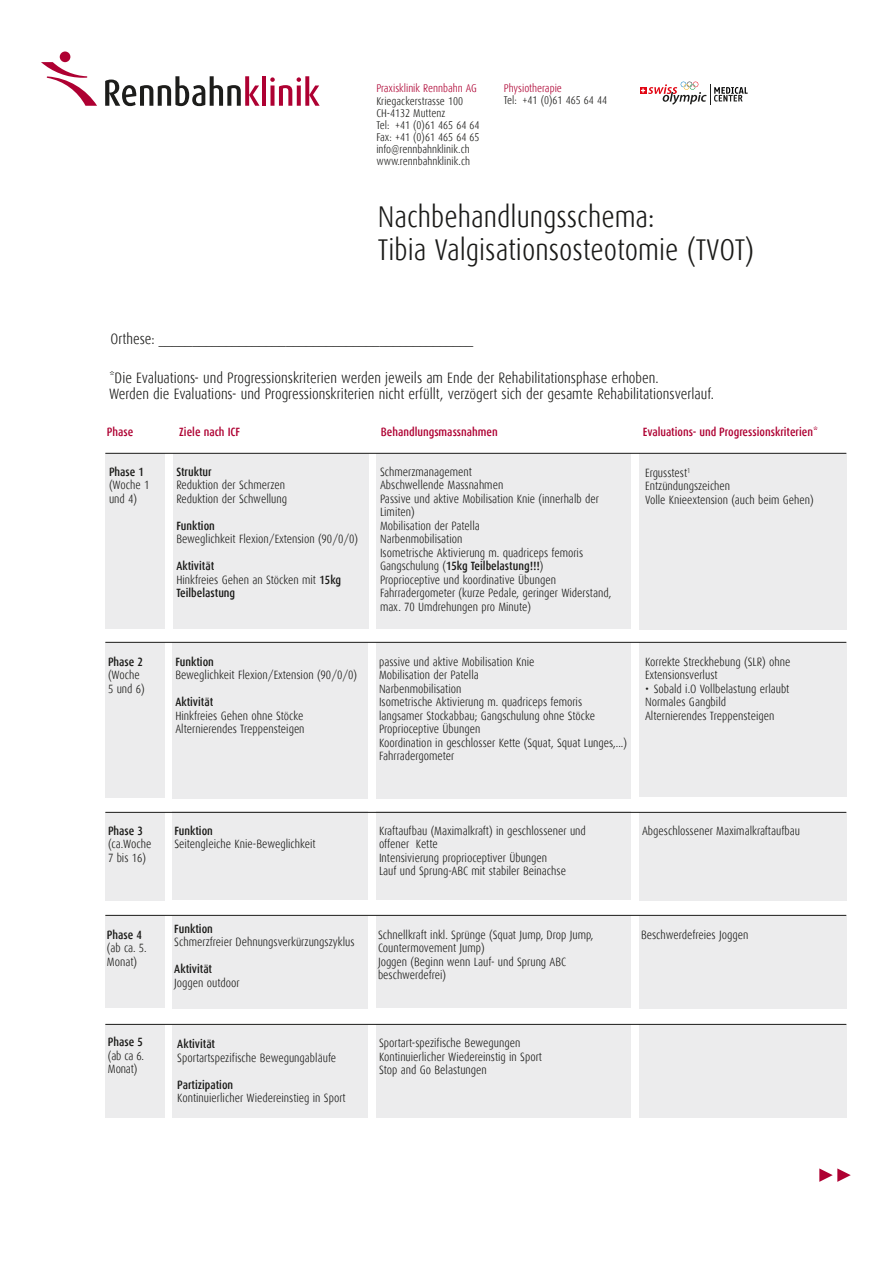
<style>
.page{position:relative;width:893px;height:1263px;background:#fff}
.page>*{position:absolute;margin:0;border:0;box-sizing:border-box;transform-origin:0 0}
.t1{font:300 30px/33px "Dax Condensed";color:#1a1a18}
.t2{font:300 15px/16.5px "Dax Condensed";color:#1a1a18}
.t3{font:300 12px/13.5px "Dax Condensed";color:#1a1a18}
.t4{font:500 12px "Dax Condensed";color:#1a1a18}
.t5{font:500 12px "Dax Condensed";color:#ae0032}
.t6{font:300 11.25px/12px "Dax Condensed";color:#1d1d1b}
.t7{font:300 11.25px "Dax Condensed";color:#ae0032}
.s1{font-weight:500}
</style>
<div class="page">
<div style="left:105px;top:916px;width:59px;height:92px;background:#ececed"></div>
<div style="left:172px;top:916px;width:196px;height:92px;background:#ececed"></div>
<div style="left:376px;top:916px;width:254px;height:92px;background:#ececed"></div>
<div style="left:639px;top:916px;width:208px;height:92px;background:#ececed"></div>
<div style="left:105px;top:1024px;width:59px;height:94px;background:#ececed"></div>
<div style="left:172px;top:1025px;width:196px;height:92px;background:#ececed"></div>
<div style="left:377px;top:1025px;width:254px;height:93px;background:#ececed"></div>
<div style="left:639px;top:1025px;width:208px;height:93px;background:#ececed"></div>
<div style="left:105px;top:642px;width:59px;height:155px;background:#ececed"></div>
<div style="left:172px;top:642px;width:196px;height:156px;background:#ececed"></div>
<div style="left:377px;top:642px;width:253px;height:156px;background:#ececed"></div>
<div style="left:639px;top:642px;width:207px;height:154px;background:#ececed"></div>
<div style="left:105px;top:812px;width:59px;height:88px;background:#ececed"></div>
<div style="left:173px;top:812px;width:195px;height:88px;background:#ececed"></div>
<div style="left:377px;top:812px;width:253px;height:88px;background:#ececed"></div>
<div style="left:639px;top:812px;width:207px;height:88px;background:#ececed"></div>
<div style="left:105px;top:453px;width:59px;height:175px;background:#ececed"></div>
<div style="left:173px;top:453px;width:196px;height:176px;background:#ececed"></div>
<div style="left:377px;top:453px;width:253px;height:176px;background:#ececed"></div>
<div style="left:639px;top:453px;width:207px;height:176px;background:#ececed"></div>
<div style="left:640px;top:87px;width:6px;height:7px;background:#e20613"></div>
<svg style="left:641px;top:82px;width:107px;height:23px"></svg>
<div style="left:60px;top:52px;width:10px;height:10px;background:#ae0032;border-radius:50%"></div>
<svg style="left:41px;top:62px;width:56px;height:44px"></svg>
<svg style="left:105px;top:76px;width:155px;height:30px"></svg>
<hr style="left:262px;top:76px;width:4px;height:30px;background:#ae0032">
<svg style="left:270px;top:76px;width:50px;height:30px"></svg>
<hr style="left:105px;top:453px;width:741px;height:1px;background:#1a1a18">
<svg style="left:819px;top:1168px;width:32px;height:14px"></svg>
<hr style="left:105px;top:642px;width:741px;height:1px;background:#1a1a18">
<hr style="left:105px;top:812px;width:741px;height:1px;background:#1a1a18">
<hr style="left:105px;top:915px;width:741px;height:1px;background:#1a1a18">
<hr style="left:105px;top:1024px;width:741px;height:1px;background:#1a1a18">
<p class="t7" style="left:376px;top:82px;width:102px">Praxisklinik Rennbahn AG</p>
<p class="t6" style="left:376px;top:95px;width:105px">Kriegackerstrasse 100<br>CH-4132 Muttenz<br>Tel: +41 (0)61 465 64 64<br>Fax: +41 (0)61 465 64 65 info@rennbahnklinik.ch www.rennbahnklinik.ch</p>
<p class="t7" style="left:504px;top:82px;width:60px">Physiotherapie</p>
<p class="t6" style="left:504px;top:94px;width:105px">Tel: +41 (0)61 465 64 44</p>
<h1 class="t1" style="left:378px;top:200px;width:378px">Nachbehandlungsschema:<br>Tibia Valgisationsosteotomie (TVOT)</h1>
<p class="t2" style="left:111px;top:331px;width:364px">Orthese: _______________________________________________</p>
<p class="t2" style="left:109px;top:369px;width:606px">*Die Evaluations- und Progressionskriterien werden jeweils am Ende der Rehabilitationsphase erhoben.<br>Werden die Evaluations- und Progressionskriterien nicht erfüllt, verzögert sich der gesamte Rehabilitationsverlauf.</p>
<p class="t5" style="left:107px;top:425px;width:28px">Phase</p>
<p class="t5" style="left:179px;top:425px;width:62px">Ziele nach ICF</p>
<p class="t5" style="left:381px;top:425px;width:119px">Behandlungsmassnahmen</p>
<p class="t5" style="left:643px;top:425px;width:177px">Evaluations- und Progressionskriterien*</p>
<p class="t4" style="left:109px;top:465px;width:36px">Phase 1</p>
<p class="t3" style="left:109px;top:478px;width:42px">(Woche 1 und 4)</p>
<p class="t4" style="left:176px;top:465px;width:37px">Struktur</p>
<p class="t3" style="left:176px;top:478px;width:112px">Reduktion der Schmerzen<br>Reduktion der Schwellung</p>
<p class="t4" style="left:176px;top:519px;width:40px">Funktion</p>
<p class="t3" style="left:176px;top:532px;width:183px">Beweglichkeit Flexion/Extension (90/0/0)</p>
<p class="t3" style="left:176px;top:559px;width:166px"><span class="s1">Aktivität<br></span>Hinkfreies Gehen an Stöcken mit <span class="s1">15kg<br>Teilbelastung</span></p>
<p class="t3" style="left:380px;top:465px;width:233px">Schmerzmanagement<br>Abschwellende Massnahmen<br>Passive und aktive Mobilisation Knie (innerhalb der Limiten)<br>Mobilisation der Patella<br>Narbenmobilisation<br>Isometrische Aktivierung m. quadriceps femoris Gangschulung (<span class="s1">15kg Teilbelastung!!!</span>)<br>Proprioceptive und koordinative Übungen Fahrradergometer (kurze Pedale, geringer Widerstand, max. 70 Umdrehungen pro Minute)</p>
<p class="t3" style="left:645px;top:466px;width:170px">Ergusstest<sup>1<br></sup>Entzündungszeichen<br>Volle Knieextension (auch beim Gehen)</p>
<p class="t4" style="left:108px;top:655px;width:36px">Phase 2</p>
<p class="t3" style="left:108px;top:669px;width:38px">(Woche<br>5 und 6)</p>
<p class="t4" style="left:175px;top:655px;width:40px">Funktion</p>
<p class="t3" style="left:175px;top:669px;width:183px">Beweglichkeit Flexion/Extension (90/0/0)</p>
<p class="t4" style="left:175px;top:696px;width:39px">Aktivität</p>
<p class="t3" style="left:175px;top:709px;width:131px">Hinkfreies Gehen ohne Stöcke<br>Alternierendes Treppensteigen</p>
<p class="t3" style="left:379px;top:655px;width:250px">passive und aktive Mobilisation Knie<br>Mobilisation der Patella<br>Narbenmobilisation<br>Isometrische Aktivierung m. quadriceps femoris langsamer Stockabbau; Gangschulung ohne Stöcke Proprioceptive Übungen<br>Koordination in geschlosser Kette (Squat, Squat Lunges,...)<br>Fahrradergometer</p>
<p class="t3" style="left:645px;top:655px;width:147px">Korrekte Streckhebung (SLR) ohne<br>Extensionsverlust</p>
<p class="t3" style="left:645px;top:682px;width:146px">• Sobald i.O Vollbelastung erlaubt<br>Normales Gangbild<br>Alternierendes Treppensteigen</p>
<p class="t4" style="left:108px;top:824px;width:36px">Phase 3</p>
<p class="t3" style="left:108px;top:837px;width:45px">(ca.Woche<br>7 bis 16)</p>
<p class="t4" style="left:174px;top:824px;width:40px">Funktion</p>
<p class="t3" style="left:174px;top:837px;width:143px">Seitengleiche Knie-Beweglichkeit</p>
<p class="t4" style="left:107px;top:928px;width:36px">Phase 4</p>
<p class="t3" style="left:107px;top:942px;width:41px">(ab ca. 5.<br>Monat)</p>
<p class="t4" style="left:108px;top:1035px;width:36px">Phase 5</p>
<p class="t3" style="left:108px;top:1049px;width:38px">(ab ca 6.<br>Monat)</p>
<p class="t4" style="left:174px;top:922px;width:40px">Funktion</p>
<p class="t3" style="left:174px;top:936px;width:182px">Schmerzfreier Dehnungsverkürzungszyklus</p>
<p class="t4" style="left:174px;top:962px;width:39px">Aktivität</p>
<p class="t3" style="left:174px;top:976px;width:67px">Joggen outdoor</p>
<p class="t4" style="left:177px;top:1037px;width:39px">Aktivität</p>
<p class="t3" style="left:177px;top:1051px;width:160px">Sportartspezifische Bewegungabläufe</p>
<p class="t4" style="left:177px;top:1078px;width:57px">Partizipation</p>
<p class="t3" style="left:177px;top:1091px;width:170px">Kontinuierlicher Wiedereinstieg in Sport</p>
<p class="t3" style="left:379px;top:824px;width:208px">Kraftaufbau (Maximalkraft) in geschlossener und offener Kette<br>Intensivierung proprioceptiver Übungen<br>Lauf und Sprung-ABC mit stabiler Beinachse</p>
<p class="t3" style="left:642px;top:824px;width:160px">Abgeschlossener Maximalkraftaufbau</p>
<p class="t3" style="left:378px;top:928px;width:217px">Schnellkraft inkl. Sprünge (Squat Jump, Drop Jump, Countermovement Jump)<br>Joggen (Beginn wenn Lauf- und Sprung ABC beschwerdefrei)</p>
<p class="t3" style="left:641px;top:928px;width:109px">Beschwerdefreies Joggen</p>
<p class="t3" style="left:379px;top:1036px;width:165px">Sportart-spezifische Bewegungen<br>Kontinuierlicher Wiedereinstig in Sport<br>Stop and Go Belastungen</p>
</div>
